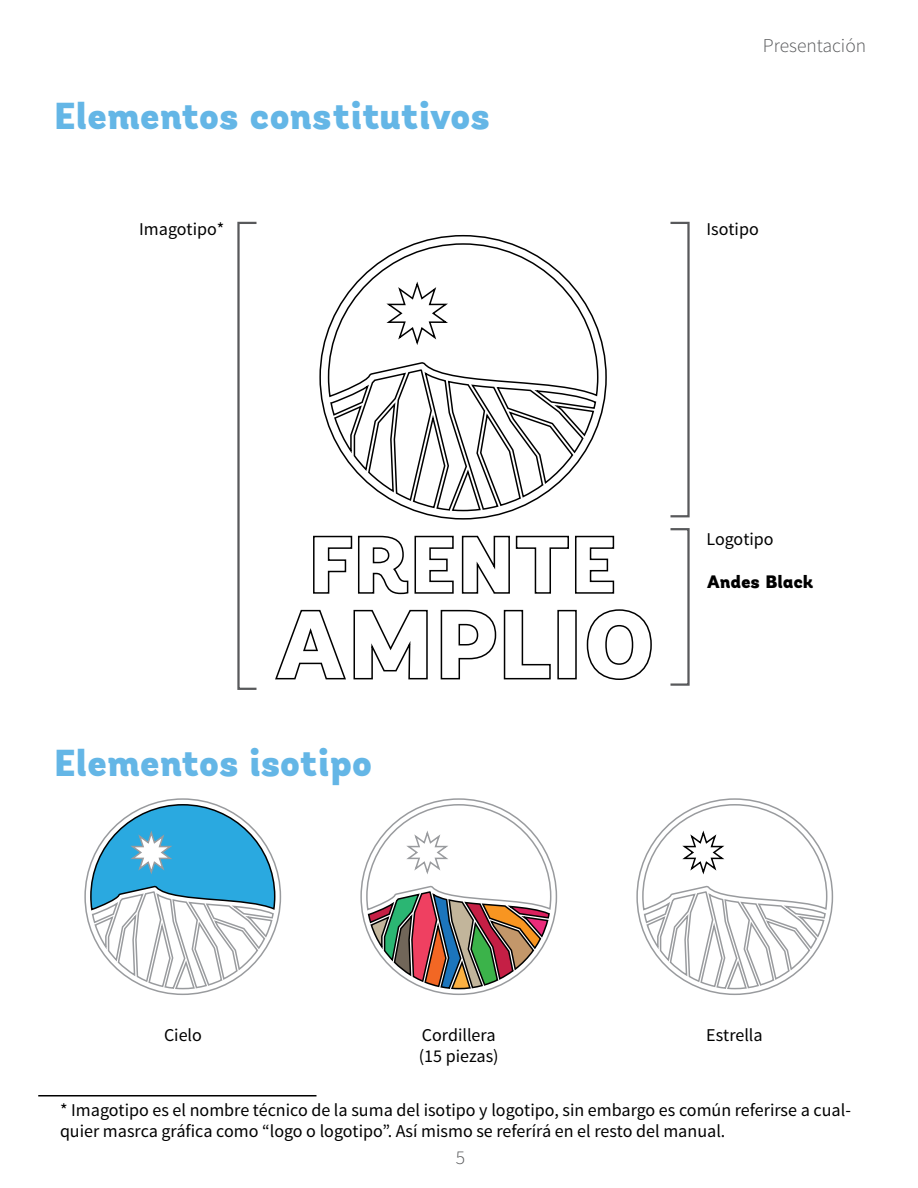
<style>
.page{position:relative;width:918px;height:1188px;background:#fff}
.page>*{position:absolute;margin:0;border:0;box-sizing:border-box;transform-origin:0 0}
.t1{font:900 37.5px "Andes";letter-spacing:-.01em;color:#64b6e6}
.t2{font:300 19.5px "Source Sans Pro";color:#58595b}
.t3{font:18px/21.6px "Source Sans Pro";color:#000}
.t4{font:900 18px "Andes";letter-spacing:-.015em;color:#000}
</style>
<div class="page">
<svg style="left:313px;top:535px;width:141px;height:60px"></svg>
<svg style="left:461px;top:535px;width:154px;height:59px"></svg>
<svg style="left:275px;top:609px;width:71px;height:71px"></svg>
<svg style="left:353px;top:609px;width:75px;height:71px"></svg>
<svg style="left:440px;top:609px;width:57px;height:71px"></svg>
<svg style="left:503px;top:609px;width:48px;height:71px"></svg>
<div style="left:557px;top:610px;width:20px;height:69px;border:1px solid #000"></div>
<svg style="left:586px;top:609px;width:66px;height:71px"></svg>
<svg style="left:319px;top:235px;width:288px;height:285px"></svg>
<svg style="left:327px;top:243px;width:272px;height:274px"></svg>
<svg style="left:89px;top:803px;width:187px;height:192px"></svg>
<svg style="left:365px;top:803px;width:187px;height:192px"></svg>
<svg style="left:641px;top:803px;width:187px;height:192px"></svg>
<div style="left:669px;top:222px;width:21px;height:295px;border:2px solid #58595b"></div>
<div style="left:237px;top:222px;width:21px;height:468px;border:2px solid #58595b"></div>
<div style="left:669px;top:528px;width:21px;height:158px;border:2px solid #58595b"></div>
<hr style="left:38px;top:1095px;width:278px;height:1px;background:#000">
<h1 class="t1" style="left:54px;top:91px;width:438px">Elementos constitutivos</h1>
<p class="t2" style="left:763px;top:34px;width:105px">Presentación</p>
<p class="t3" style="left:139px;top:219px;width:87px">Imagotipo*</p>
<p class="t3" style="left:706px;top:219px;width:54px">Isotipo</p>
<h1 class="t1" style="left:54px;top:738px;width:320px">Elementos isotipo</h1>
<p class="t3" style="left:706px;top:528px;width:69px">Logotipo</p>
<p class="t4" style="left:706px;top:570px;width:109px">Andes Black</p>
<p class="t3" style="left:164px;top:1024px;width:39px">Cielo</p>
<p class="t3" style="left:419px;top:1024px;width:81px">Cordillera (15 piezas)</p>
<p class="t3" style="left:706px;top:1024px;width:58px">Estrella</p>
<p class="t3" style="left:60px;top:1099px;width:792px">* Imagotipo es el nombre técnico de la suma del isotipo y logotipo, sin embargo es común referirse a cual&shy;quier masrca gráfica como “logo o logotipo”. Así mismo se referírá en el resto del manual.</p>
<p class="t2" style="left:456px;top:1145px;width:11px">5</p>
</div>
